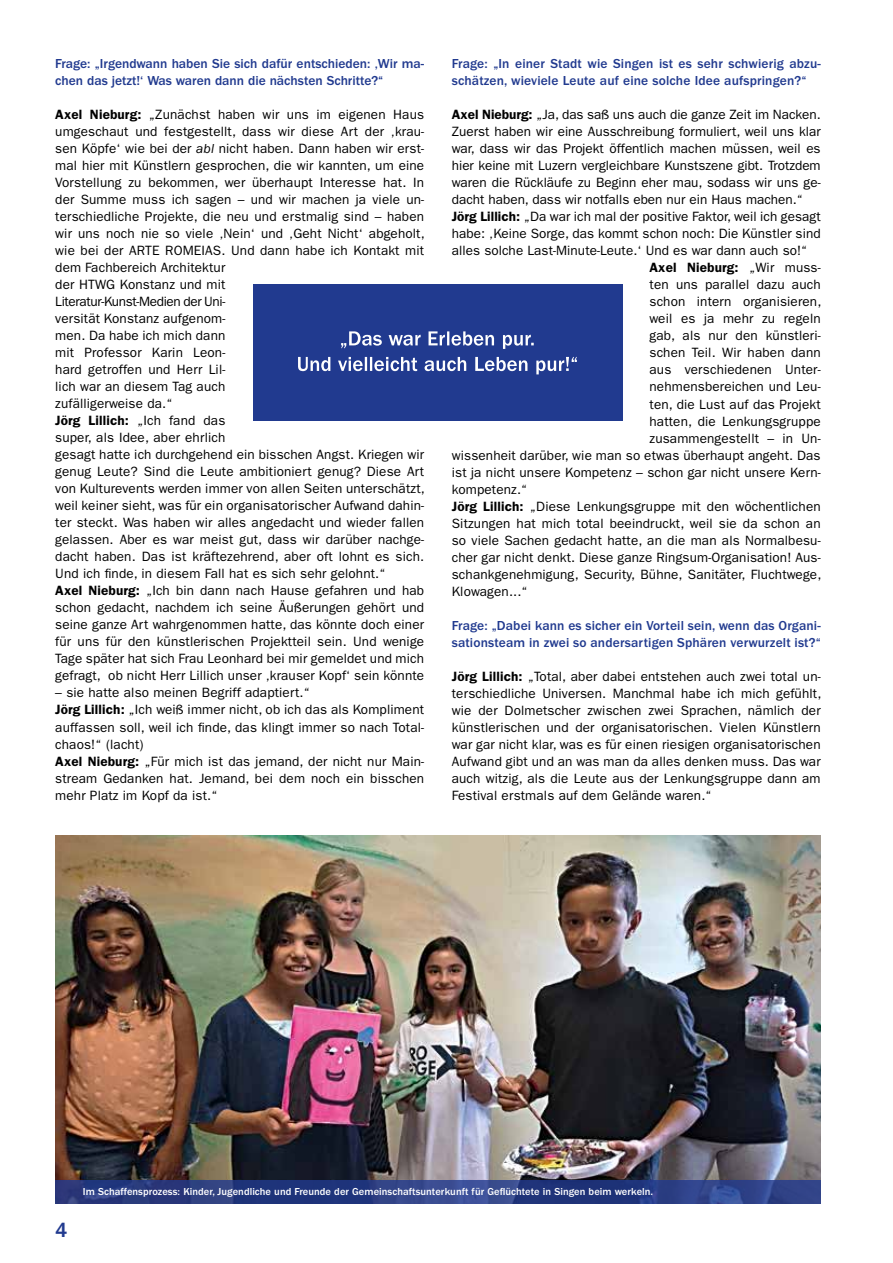
<style>
.page{position:relative;width:893px;height:1263px;background:#fff}
.page>*{position:absolute;margin:0;border:0;box-sizing:border-box;transform-origin:0 0}
.t1{font:500 21px "ITC Franklin Gothic Std";color:#213a8f}
.t2{font:13.5px/17px "ITC Franklin Gothic Std";letter-spacing:.01em;color:#000}
.t3{font:500 13.5px/17px "ITC Franklin Gothic Std";letter-spacing:.01em;color:#213a8f}
.t4{font:600 13.5px "ITC Franklin Gothic Std";letter-spacing:.01em;color:#000}
.t5{font:500 10.5px "ITC Franklin Gothic Std";letter-spacing:.005em;color:#fff}
.s1{font-weight:600}
.s2{font-style:italic}
.s3{font-weight:400}
</style>
<div class="page">
<img style="left:55px;top:836px;width:766px;height:344px">
<div style="left:254px;top:285px;width:369px;height:136px;background:#213a8f"></div>
<svg style="left:55px;top:1180px;width:766px;height:23px;background:#2a3d82"></svg>
<svg style="left:298px;top:357px;width:279px;height:17px"></svg>
<svg style="left:341px;top:331px;width:193px;height:18px"></svg>
<p class="t3" style="left:55px;top:55px;width:370px">Frage: „Irgendwann haben Sie sich dafür entschieden: ‚Wir ma&shy;chen das jetzt!‘ Was waren dann die nächsten Schritte?“</p>
<p class="t2" style="left:55px;top:106px;width:371px"><span class="s1">Axel Nieburg:</span> „Zunächst haben wir uns im eigenen Haus umgeschaut und festgestellt, dass wir diese Art der ‚krau&shy;sen Köpfe‘ wie bei der <span class="s2">abl</span> nicht haben. Dann haben wir erst&shy;mal hier mit Künstlern gesprochen, die wir kannten, um eine Vorstellung zu bekommen, wer überhaupt Interesse hat. In der Summe muss ich sagen – und wir machen ja viele un&shy;terschiedliche Projekte, die neu und erstmalig sind – haben wir uns noch nie so viele ‚Nein‘ und ‚Geht Nicht‘ abgeholt, wie bei der ARTE ROMEIAS. Und dann habe ich Kontakt mit dem Fachbereich Architektur<br>der HTWG Konstanz und mit<br>Literatur-Kunst-Medien der Uni-<br>versität Konstanz aufgenom-<br>men. Da habe ich mich dann<br>mit Professor Karin Leon-<br>hard getroffen und Herr Lil-<br>lich war an diesem Tag auch<br>zufälligerweise da.“<br><span class="s1">Jörg Lillich:</span> „Ich fand das<br>super, als Idee, aber ehrlich<br>gesagt hatte ich durchgehend ein bisschen Angst. Kriegen wir genug Leute? Sind die Leute ambitioniert genug? Diese Art von Kulturevents werden immer von allen Seiten unterschätzt, weil keiner sieht, was für ein organisatorischer Aufwand dahin&shy;ter steckt. Was haben wir alles angedacht und wieder fallen gelassen. Aber es war meist gut, dass wir darüber nachge&shy;dacht haben. Das ist kräftezehrend, aber oft lohnt es sich.<br>Und ich finde, in diesem Fall hat es sich sehr gelohnt.“<br><span class="s1">Axel Nieburg:</span> „Ich bin dann nach Hause gefahren und hab schon gedacht, nachdem ich seine Äußerungen gehört und seine ganze Art wahrgenommen hatte, das könnte doch einer für uns für den künstlerischen Projektteil sein. Und wenige Tage später hat sich Frau Leonhard bei mir gemeldet und mich gefragt, ob nicht Herr Lillich unser ‚krauser Kopf‘ sein könnte</p>
<p class="t2" style="left:55px;top:684px;width:370px">– sie hatte also meinen Begriff adaptiert.“<br><span class="s1">Jörg Lillich:</span> „Ich weiß immer nicht, ob ich das als Kompliment auffassen soll, weil ich finde, das klingt immer so nach Total&shy;chaos!“ (lacht)<br><span class="s1">Axel Nieburg:</span> „Für mich ist das jemand, der nicht nur Main&shy;stream Gedanken hat. Jemand, bei dem noch ein bisschen mehr Platz im Kopf da ist.“</p>
<p class="t3" style="left:452px;top:55px;width:370px">Frage: „In einer Stadt wie Singen ist es sehr schwierig abzu&shy;schätzen, wieviele Leute auf eine solche Idee aufspringen?“</p>
<p class="t2" style="left:452px;top:106px;width:370px"><span class="s1">Axel Nieburg:</span> „Ja, das saß uns auch die ganze Zeit im Nacken.</p>
<p class="t2" style="left:452px;top:123px;width:370px">Zuerst haben wir eine Ausschreibung formuliert, weil uns klar</p>
<p class="t2" style="left:452px;top:140px;width:370px">war, dass wir das Projekt öffentlich machen müssen, weil es</p>
<p class="t2" style="left:452px;top:157px;width:370px">hier keine mit Luzern vergleichbare Kunstszene gibt. Trotzdem</p>
<p class="t2" style="left:452px;top:174px;width:370px">waren die Rückläufe zu Beginn eher mau, sodass wir uns ge-</p>
<p class="t2" style="left:452px;top:191px;width:353px">dacht haben, dass wir notfalls eben nur ein Haus machen.“</p>
<p class="t2" style="left:452px;top:208px;width:370px"><span class="s1">Jörg Lillich:</span> „Da war ich mal der positive Faktor, weil ich gesagt</p>
<p class="t2" style="left:452px;top:225px;width:370px">habe: ‚Keine Sorge, das kommt schon noch: Die Künstler sind</p>
<p class="t2" style="left:452px;top:242px;width:357px">alles solche Last-Minute-Leute.‘ Und es war dann auch so!“</p>
<p class="t4" style="left:649px;top:260px;width:173px">Axel Nieburg: <span class="s3">„Wir muss-</span></p>
<p class="t2" style="left:649px;top:276px;width:173px">ten uns parallel dazu auch</p>
<p class="t2" style="left:649px;top:293px;width:173px">schon intern organisieren,</p>
<p class="t2" style="left:649px;top:310px;width:173px">weil es ja mehr zu regeln</p>
<p class="t2" style="left:649px;top:327px;width:173px">gab, als nur den künstleri-</p>
<p class="t2" style="left:649px;top:344px;width:173px">schen Teil. Wir haben dann</p>
<p class="t2" style="left:649px;top:361px;width:173px">aus verschiedenen Unter-</p>
<p class="t2" style="left:649px;top:378px;width:173px">nehmensbereichen und Leu-</p>
<p class="t2" style="left:649px;top:396px;width:173px">ten, die Lust auf das Projekt</p>
<p class="t2" style="left:649px;top:413px;width:173px">hatten, die Lenkungsgruppe</p>
<p class="t2" style="left:649px;top:430px;width:173px">zusammengestellt – in Un-</p>
<p class="t2" style="left:452px;top:447px;width:370px">wissenheit darüber, wie man so etwas überhaupt angeht. Das</p>
<p class="t2" style="left:452px;top:464px;width:370px">ist ja nicht unsere Kompetenz – schon gar nicht unsere Kern-</p>
<p class="t2" style="left:452px;top:481px;width:77px">kompetenz.“</p>
<p class="t2" style="left:452px;top:498px;width:370px"><span class="s1">Jörg Lillich:</span> „Diese Lenkungsgruppe mit den wöchentlichen</p>
<p class="t2" style="left:452px;top:515px;width:370px">Sitzungen hat mich total beeindruckt, weil sie da schon an</p>
<p class="t2" style="left:452px;top:532px;width:370px">so viele Sachen gedacht hatte, an die man als Normalbesu-</p>
<p class="t2" style="left:452px;top:549px;width:370px">cher gar nicht denkt. Diese ganze Ringsum-Organisation! Aus-</p>
<p class="t2" style="left:452px;top:566px;width:371px">schankgenehmigung, Security, Bühne, Sanitäter, Fluchtwege,</p>
<p class="t2" style="left:452px;top:583px;width:78px">Klowagen...“</p>
<p class="t3" style="left:452px;top:617px;width:370px">Frage: „Dabei kann es sicher ein Vorteil sein, wenn das Organi&shy;sationsteam in zwei so andersartigen Sphären verwurzelt ist?“</p>
<p class="t2" style="left:452px;top:668px;width:371px;text-align:justify"><span class="s1">Jörg Lillich:</span> „Total, aber dabei entstehen auch zwei total un&shy;terschiedliche Universen. Manchmal habe ich mich gefühlt, wie der Dolmetscher zwischen zwei Sprachen, nämlich der künstlerischen und der organisatorischen. Vielen Künstlern war gar nicht klar, was es für einen riesigen organisatorischen Aufwand gibt und an was man da alles denken muss. Das war auch witzig, als die Leute aus der Lenkungsgruppe dann am Festival erstmals auf dem Gelände waren.“</p>
<h1 class="t1" style="left:55px;top:1218px;width:14px">4</h1>
<p class="t5" style="left:83px;top:1185px;width:572px">Im Schaffensprozess: Kinder, Jugendliche und Freunde der Gemeinschaftsunterkunft für Geflüchtete in Singen beim werkeln.</p>
</div>
